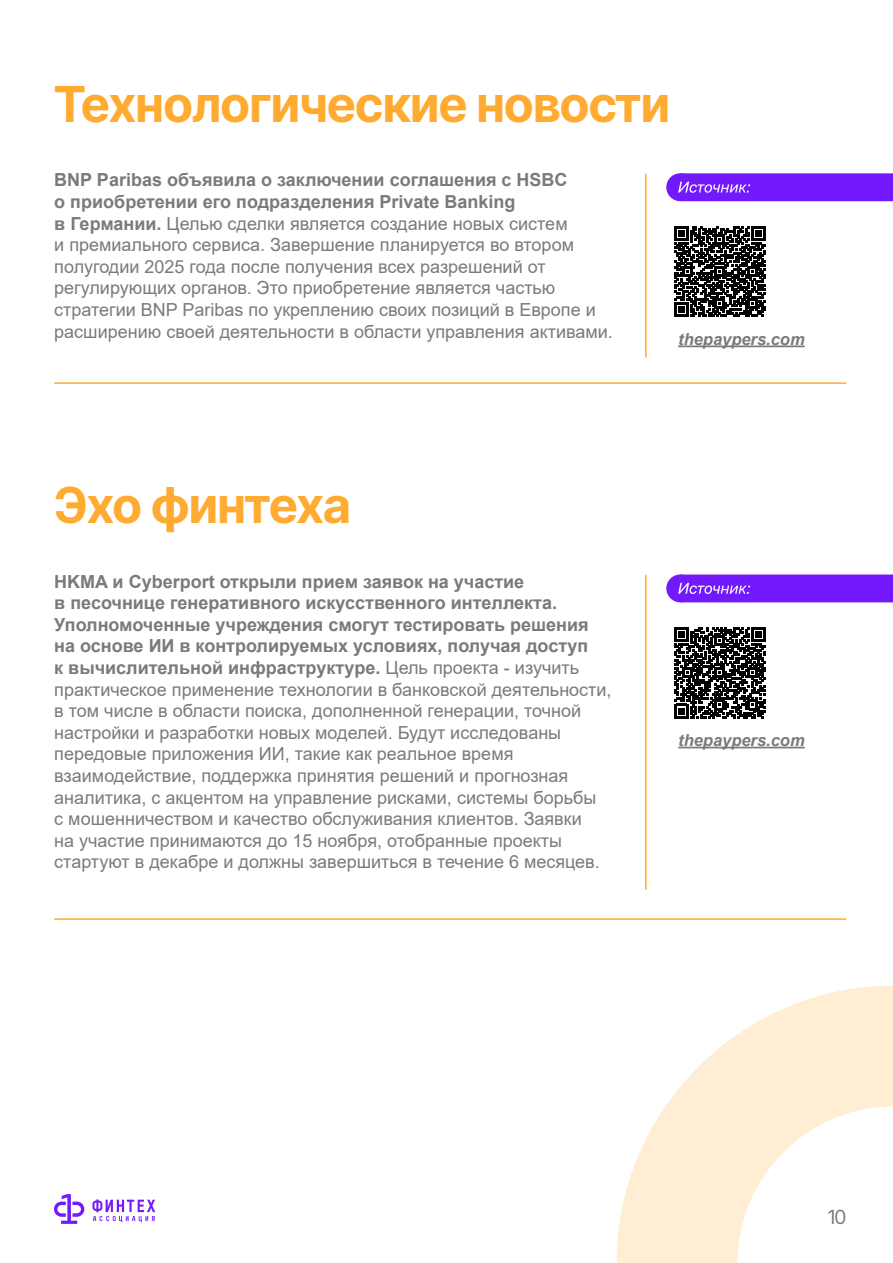
<style>
.page{position:relative;width:893px;height:1263px;background:#fff}
.page>*{position:absolute;margin:0;border:0;box-sizing:border-box;transform-origin:0 0}
.t1{font:700 49.5px "Inter Tight";color:#ffab31}
.t2{font:19.5px "Inter Tight";color:#797a7d}
.t3{font:18px/21.6px "Arial";color:#797a7d}
.t4{font:italic 700 16.5px "Arial";color:#797a7d}
.s1{font-weight:700}
</style>
<div class="page">
<svg style="left:92px;top:1199px;width:63px;height:23px"></svg>
<svg style="left:54px;top:1194px;width:30px;height:30px"></svg>
<div style="left:681px;top:174px;width:211px;height:26px;background:#7319fd"></div>
<div style="left:680px;top:173px;width:213px;height:28px;border:2px solid #7319fd"></div>
<div style="left:667px;top:174px;width:26px;height:26px;background:#7319fd;border-radius:50%"></div>
<div style="left:666px;top:173px;width:28px;height:28px;border:2px solid #7319fd;border-radius:50%"></div>
<svg style="left:678px;top:182px;width:72px;height:11px"></svg>
<hr style="left:678px;top:345px;width:127px;height:2px;background:#797a7d">
<svg style="left:674px;top:226px;width:91px;height:91px"></svg>
<hr style="left:645px;top:174px;width:2px;height:183px;background:#ffab31">
<hr style="left:55px;top:382px;width:791px;height:2px;background:#ffab31">
<div style="left:681px;top:575px;width:211px;height:27px;background:#7319fd"></div>
<div style="left:680px;top:574px;width:213px;height:28px;border:2px solid #7319fd"></div>
<div style="left:667px;top:575px;width:26px;height:27px;background:#7319fd;border-radius:50%"></div>
<div style="left:666px;top:574px;width:28px;height:28px;border:2px solid #7319fd;border-radius:50%"></div>
<svg style="left:678px;top:583px;width:72px;height:11px"></svg>
<hr style="left:678px;top:747px;width:127px;height:1px;background:#797a7d">
<svg style="left:674px;top:627px;width:91px;height:91px"></svg>
<hr style="left:645px;top:575px;width:2px;height:314px;background:#ffab31">
<hr style="left:55px;top:918px;width:791px;height:2px;background:#ffab31">
<svg style="left:617px;top:985px;width:276px;height:278px;fill:#ffeed4"></svg>
<h1 class="t1" style="left:54px;top:68px;width:617px">Технологические новости</h1>
<p class="t3" style="left:54px;top:169px;width:560px"><span class="s1">BNP Paribas объявила о заключении соглашения с HSBC<br>о приобретении его подразделения Private Banking<br>в Германии.</span> Целью сделки является создание новых систем<br>и премиального сервиса. Завершение планируется во втором полугодии 2025 года после получения всех разрешений от регулирующих органов. Это приобретение является частью стратегии BNP Paribas по укреплению своих позиций в Европе и расширению своей деятельности в области управления активами.</p>
<p class="t4" style="left:678px;top:328px;width:128px">thepaypers.com</p>
<h1 class="t1" style="left:54px;top:469px;width:298px">Эхо финтеха</h1>
<p class="t3" style="left:54px;top:570px;width:559px"><span class="s1">HKMA и Cyberport открыли прием заявок на участие<br>в песочнице генеративного искусственного интеллекта.<br>Уполномоченные учреждения смогут тестировать решения на основе ИИ в контролируемых условиях, получая доступ<br>к вычислительной инфраструктуре.</span> Цель проекта - изучить практическое применение технологии в банковской деятельности, в том числе в области поиска, дополненной генерации, точной настройки и разработки новых моделей. Будут исследованы передовые приложения ИИ, такие как реальное время взаимодействие, поддержка принятия решений и прогнозная аналитика, с акцентом на управление рисками, системы борьбы<br>с мошенничеством и качество обслуживания клиентов. Заявки<br>на участие принимаются до 15 ноября, отобранные проекты стартуют в декабре и должны завершиться в течение 6 месяцев.</p>
<p class="t4" style="left:678px;top:729px;width:128px">thepaypers.com</p>
<p class="t2" style="left:828px;top:1202px;width:20px">10</p>
</div>
